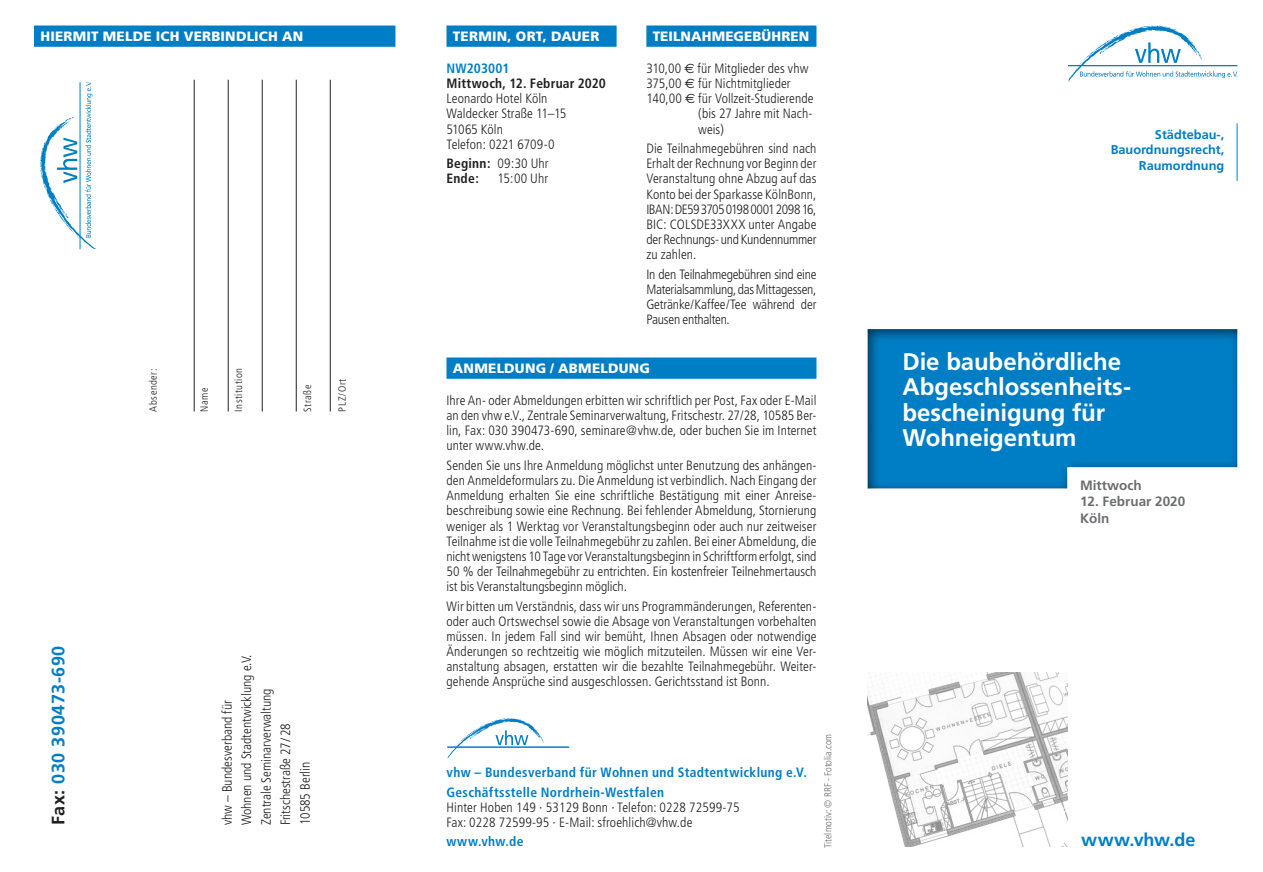
<style>
.page{position:relative;width:1263px;height:872px;background:#fff}
.page>*{position:absolute;margin:0;border:0;box-sizing:border-box;transform-origin:0 0}
.Haupttitel{font:700 24px/25.5px "Frutiger LT Std";letter-spacing:-.005em;color:#fff}
.t1{font:700 18px "Frutiger LT Std";letter-spacing:.03em;color:#007ec5}
.t2{font:700 18px "Frutiger";color:#007ec5}
.Fließtext_Blocksatz{font:300 condensed 13.5px/15.1px "Frutiger";letter-spacing:.005em;color:#231f20;text-align:justify}
.t3{font:300 condensed 13.5px "Frutiger LT Std";color:#231f20}
.Bold_blau{font:700 condensed 13.5px "Frutiger";letter-spacing:.025em;color:#007ec5}
.Blauer_Balken_9mm{font:900 13.5px "Frutiger LT Std";letter-spacing:.015em;color:#fff}
.Fließtext_Flattersat{font:300 condensed 13.5px "Frutiger";letter-spacing:.005em;color:#231f20}
.Bold{font:700 condensed 13.5px "Frutiger";letter-spacing:.015em;color:#231f20}
.Datum__Ort{font:700 13.5px "Frutiger";color:#6c6d70}
.t4{font:700 12.75px "Frutiger LT Std";color:#007ec5}
.t5{font:300 condensed 10.5px "Frutiger";letter-spacing:.045em;color:#231f20}
.t6{font:300 condensed 10.05px "Frutiger LT Std";color:#6c6d70}
.s1{font-weight:700}
.s2{font-family:"Euro Sans";font-weight:400;font-stretch:normal}
.s3{color:#231f20}
</style>
<div class="page">
<svg style="left:1068px;top:26px;width:169px;height:56px"></svg>
<hr style="left:194px;top:80px;width:1px;height:331px;background:#231f20">
<hr style="left:228px;top:80px;width:1px;height:331px;background:#231f20">
<hr style="left:262px;top:80px;width:1px;height:331px;background:#231f20">
<hr style="left:296px;top:80px;width:1px;height:331px;background:#231f20">
<hr style="left:330px;top:80px;width:1px;height:331px;background:#231f20">
<svg style="left:40px;top:84px;width:55px;height:164px"></svg>
<div style="left:34px;top:26px;width:361px;height:21px;background:#007ec5"></div>
<div style="left:446px;top:26px;width:171px;height:21px;background:#007ec5"></div>
<div style="left:446px;top:357px;width:370px;height:22px;background:#007ec5"></div>
<div style="left:646px;top:26px;width:170px;height:21px;background:#007ec5"></div>
<hr style="left:1237px;top:123px;width:1px;height:58px;background:#007ec5">
<div style="left:866px;top:329px;width:372px;height:160px;background:#231f20;opacity:.75"></div>
<img style="left:867px;top:672px;width:200px;height:174px">
<hr style="left:447px;top:747px;width:122px;height:1px;background:#007ec5">
<svg style="left:447px;top:718px;width:97px;height:41px"></svg>
<p class="Blauer_Balken_9mm" style="left:40px;top:28px;width:264px">HIERMIT MELDE ICH VERBINDLICH AN</p>
<p class="Blauer_Balken_9mm" style="left:453px;top:28px;width:148px">TERMIN, ORT, DAUER</p>
<p class="Bold_blau" style="left:446px;top:60px;width:65px">NW203001</p>
<p class="Bold" style="left:446px;top:75px;width:161px">Mittwoch, 12. Februar 2020</p>
<p class="Fließtext_Flattersat" style="left:446px;top:91px;width:102px">Leonardo Hotel Köln</p>
<p class="Fließtext_Flattersat" style="left:446px;top:106px;width:121px">Waldecker Straße 11–15</p>
<p class="Fließtext_Flattersat" style="left:446px;top:121px;width:58px">51065 Köln</p>
<p class="Fließtext_Flattersat" style="left:446px;top:136px;width:110px">Telefon: 0221 6709-0</p>
<p class="Fließtext_Blocksatz" style="left:446px;top:156px;width:104px"><span class="s1">Beginn:</span> 09:30 Uhr</p>
<p class="Bold" style="left:446px;top:171px;width:34px">Ende:</p>
<p class="Fließtext_Blocksatz" style="left:497px;top:171px;width:52px">15:00 Uhr</p>
<p class="Blauer_Balken_9mm" style="left:653px;top:28px;width:158px">TEILNAHMEGEBÜHREN</p>
<p class="Fließtext_Blocksatz" style="left:646px;top:61px;width:164px">310,00 <span class="s2">€</span> für Mitglieder des vhw<br>375,00 <span class="s2">€</span> für Nichtmitglieder</p>
<p class="Fließtext_Blocksatz" style="left:698px;top:91px;width:117px;text-indent:-52px">140,00 <span class="s2">€</span> für Vollzeit-Studierende (bis 27 Jahre mit Nach&shy;weis)</p>
<p class="Fließtext_Blocksatz" style="left:646px;top:141px;width:172px">Die Teilnahmegebühren sind nach Erhalt der Rechnung vor Beginn der Veranstaltung ohne Abzug auf das Konto bei der Sparkasse KölnBonn, IBAN: DE59 3705 0198 0001 2098 16, BIC: COLSDE33XXX unter Angabe der Rechnungs- und Kundennummer zu zahlen.</p>
<p class="Fließtext_Blocksatz" style="left:646px;top:266px;width:172px">In den Teilnahmegebühren sind eine Materialsammlung, das Mittagessen, Getränke/Kaffee/Tee während der Pausen enthalten.</p>
<p class="t5" style="left:147px;top:411px;width:44px;rotate:-90deg">Absender:</p>
<p class="t5" style="left:198px;top:411px;width:25px;rotate:-90deg">Name</p>
<p class="t5" style="left:233px;top:411px;width:45px;rotate:-90deg">Institution</p>
<p class="t5" style="left:302px;top:411px;width:28px;rotate:-90deg">Straße</p>
<p class="t5" style="left:336px;top:411px;width:34px;rotate:-90deg">PLZ/Ort</p>
<p class="t1" style="left:48px;top:825px;width:181px;rotate:-90deg"><span class="s3">Fax:</span> 030 390473-690</p>
<p class="t3" style="left:219px;top:825px;width:127px;rotate:-90deg">vhw – Bundesverband für</p>
<p class="t3" style="left:239px;top:825px;width:173px;rotate:-90deg">Wohnen und Stadtentwicklung e.V.</p>
<p class="t3" style="left:258px;top:825px;width:138px;rotate:-90deg">Zentrale Seminarverwaltung</p>
<p class="t3" style="left:278px;top:825px;width:103px;rotate:-90deg">Fritschestraße 27/28</p>
<p class="t3" style="left:297px;top:825px;width:65px;rotate:-90deg">10585 Berlin</p>
<p class="Blauer_Balken_9mm" style="left:453px;top:360px;width:199px">ANMELDUNG / ABMELDUNG</p>
<p class="Fließtext_Blocksatz" style="left:446px;top:393px;width:371px">Ihre An- oder Abmeldungen erbitten wir schriftlich per Post, Fax oder E-Mail an den vhw e.V., Zentrale Seminarverwaltung, Fritschestr. 27/28, 10585 Ber&shy;lin, Fax: 030 390473-690, seminare@vhw.de, oder buchen Sie im Internet unter www.vhw.de.</p>
<p class="Fließtext_Blocksatz" style="left:446px;top:458px;width:371px">Senden Sie uns Ihre Anmeldung möglichst unter Benutzung des anhängen&shy;den Anmeldeformulars zu. Die Anmeldung ist verbindlich. Nach Eingang der Anmeldung erhalten Sie eine schriftliche Bestätigung mit einer Anreise&shy;beschreibung sowie eine Rechnung. Bei fehlender Abmeldung, Stornierung weniger als 1 Werktag vor Veranstaltungsbeginn oder auch nur zeitweiser Teilnahme ist die volle Teilnahmegebühr zu zahlen. Bei einer Abmeldung, die nicht wenigstens 10 Tage vor Veranstaltungsbeginn in Schriftform erfolgt, sind 50 % der Teilnahmegebühr zu entrichten. Ein kostenfreier Teilnehmertausch ist bis Veranstaltungsbeginn möglich.</p>
<p class="Fließtext_Blocksatz" style="left:446px;top:598px;width:371px">Wir bitten um Verständnis, dass wir uns Programmänderungen, Referenten&shy;oder auch Ortswechsel sowie die Absage von Veranstaltungen vorbehalten müssen. In jedem Fall sind wir bemüht, Ihnen Absagen oder notwendige Änderungen so rechtzeitig wie möglich mitzuteilen. Müssen wir eine Ver&shy;anstaltung absagen, erstatten wir die bezahlte Teilnahmegebühr. Weiter&shy;gehende Ansprüche sind ausgeschlossen. Gerichtsstand ist Bonn.</p>
<p class="Bold_blau" style="left:446px;top:764px;width:362px">vhw – Bundesverband für Wohnen und Stadtentwicklung e.V.</p>
<p class="Bold_blau" style="left:446px;top:784px;width:219px">Geschäftsstelle Nordrhein-Westfalen</p>
<p class="Fließtext_Blocksatz" style="left:446px;top:800px;width:295px">Hinter Hoben 149 · 53129 Bonn · Telefon: 0228 72599-75</p>
<p class="Fließtext_Blocksatz" style="left:446px;top:815px;width:247px">Fax: 0228 72599-95 · E-Mail: sfroehlich@vhw.de</p>
<p class="Bold_blau" style="left:446px;top:833px;width:78px">www.vhw.de</p>
<p class="t6" style="left:822px;top:847px;width:115px;rotate:-90deg">Titelmotiv: © RRF - Fotolia.com</p>
<p class="t4" style="left:1155px;top:127px;width:71px">Städtebau-,</p>
<p class="t4" style="left:1111px;top:142px;width:115px">Bauordnungsrecht,</p>
<p class="t4" style="left:1139px;top:158px;width:87px">Raumordnung</p>
<p class="Haupttitel" style="left:902px;top:348px;width:228px">Die baubehördliche<br>Abgeschlossenheits&shy;bescheinigung für<br>Wohneigentum</p>
<p class="Datum__Ort" style="left:1080px;top:477px;width:63px">Mittwoch</p>
<p class="Datum__Ort" style="left:1080px;top:494px;width:107px">12. Februar 2020</p>
<p class="Datum__Ort" style="left:1080px;top:510px;width:31px">Köln</p>
<p class="t2" style="left:1081px;top:829px;width:116px">www.vhw.de</p>
</div>
